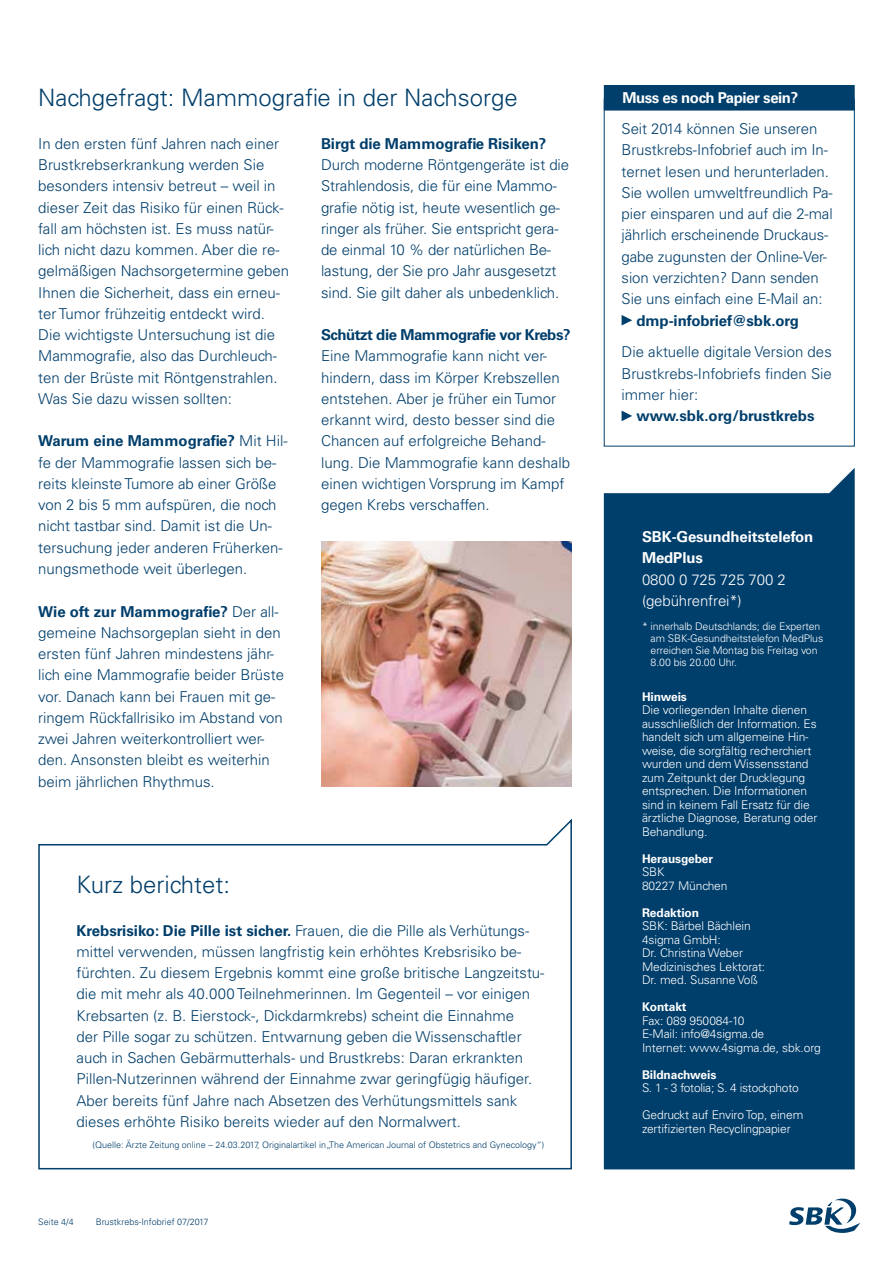
<style>
.page{position:relative;width:893px;height:1263px;background:#fff}
.page>*{position:absolute;margin:0;border:0;box-sizing:border-box;transform-origin:0 0}
.t1{font:300 24px "Univers LT Std";color:#003e6b}
.t2{font:300 15px/21.3px "Univers LT Std";color:#003e6b}
.t3{font:700 15px "Univers LT Std";letter-spacing:-.005em;color:#003e6b}
.t4{font:700 15px "Univers LT Std";letter-spacing:-.03em;color:#003e6b}
.t5{font:300 15px/21.3px "Univers LT Std";letter-spacing:-.01em;color:#fff}
.t6{font:700 15px/21.3px "Univers LT Std";letter-spacing:-.01em;color:#fff}
.t7{font:700 15px "Univers LT Std";letter-spacing:-.03em;color:#fff}
.t8{font:300 12px/13.5px "Univers LT Std";letter-spacing:-.01em;color:#fff}
.t9{font:700 12px "Univers LT Std";letter-spacing:-.01em;color:#fff}
.t10{font:300 10.5px/12px "Univers LT Std";letter-spacing:-.01em;color:#fff}
.t11{font:300 9px "Univers LT Std";color:#003e6b}
.s1{font-weight:700}
</style>
<div class="page">
<div style="left:604px;top:468px;width:251px;height:701px;background:#003e6b"></div>
<svg style="left:789px;top:1198px;width:71px;height:35px"></svg>
<svg style="left:622px;top:315px;width:10px;height:11px"></svg>
<svg style="left:622px;top:411px;width:10px;height:10px"></svg>
<div style="left:604px;top:99px;width:251px;height:347px;border:1px solid #003e6b"></div>
<div style="left:605px;top:86px;width:249px;height:24px;background:#003e6b"></div>
<div style="left:604px;top:85px;width:251px;height:26px;border:2px solid #003e6b"></div>
<svg style="left:38px;top:818px;width:534px;height:352px"></svg>
<img style="left:321px;top:541px;width:251px;height:246px">
<h1 class="t1" style="left:38px;top:83px;width:481px">Nachgefragt: Mammografie in der Nachsorge</h1>
<p class="t7" style="left:622px;top:89px;width:177px">Muss es noch Papier sein?</p>
<p class="t2" style="left:38px;top:133px;width:252px">In den ersten fünf Jahren nach einer Brustkrebserkrankung werden Sie besonders intensiv betreut – weil in dieser Zeit das Risiko für einen Rück&shy;fall am höchsten ist. Es muss natür&shy;lich nicht dazu kommen. Aber die re&shy;gelmäßigen Nachsorgetermine geben Ihnen die Sicherheit, dass ein erneu&shy;ter Tumor frühzeitig entdeckt wird.<br>Die wichtigste Untersuchung ist die Mammografie, also das Durchleuch&shy;ten der Brüste mit Röntgenstrahlen.<br>Was Sie dazu wissen sollten:</p>
<p class="t2" style="left:38px;top:430px;width:251px"><span class="s1">Warum eine Mammografie?</span> Mit Hil&shy;fe der Mammografie lassen sich be&shy;reits kleinste Tumore ab einer Größe von 2 bis 5 mm aufspüren, die noch nicht tastbar sind. Damit ist die Un&shy;tersuchung jeder anderen Früherken&shy;nungsmethode weit überlegen.</p>
<p class="t2" style="left:38px;top:601px;width:247px"><span class="s1">Wie oft zur Mammografie?</span> Der all&shy;gemeine Nachsorgeplan sieht in den ersten fünf Jahren mindestens jähr&shy;lich eine Mammografie beider Brüste vor. Danach kann bei Frauen mit ge&shy;ringem Rückfallrisiko im Abstand von zwei Jahren weiterkontrolliert wer&shy;den. Ansonsten bleibt es weiterhin beim jährlichen Rhythmus.</p>
<p class="t3" style="left:321px;top:135px;width:227px">Birgt die Mammografie Risiken?</p>
<p class="t2" style="left:321px;top:154px;width:250px">Durch moderne Röntgengeräte ist die Strahlendosis, die für eine Mammo&shy;grafie nötig ist, heute wesentlich ge&shy;ringer als früher. Sie entspricht gera&shy;de einmal 10 % der natürlichen Be&shy;lastung, der Sie pro Jahr ausgesetzt sind. Sie gilt daher als unbedenklich.</p>
<p class="t4" style="left:321px;top:326px;width:251px">Schützt die Mammografie vor Krebs?</p>
<p class="t2" style="left:321px;top:345px;width:250px">Eine Mammografie kann nicht ver&shy;hindern, dass im Körper Krebszellen entstehen. Aber je früher ein Tumor erkannt wird, desto besser sind die Chancen auf erfolgreiche Behand&shy;lung. Die Mammografie kann deshalb einen wichtigen Vorsprung im Kampf gegen Krebs verschaffen.</p>
<h1 class="t1" style="left:77px;top:870px;width:155px">Kurz berichtet:</h1>
<p class="t2" style="left:77px;top:919px;width:469px"><span class="s1">Krebsrisiko: Die Pille ist sicher.</span> Frauen, die die Pille als Verhütungs&shy;mittel verwenden, müssen langfristig kein erhöhtes Krebsrisiko be&shy;fürchten. Zu diesem Ergebnis kommt eine große britische Langzeitstu&shy;die mit mehr als 40.000 Teilnehmerinnen. Im Gegenteil – vor einigen Krebsarten (z. B. Eierstock-, Dickdarmkrebs) scheint die Einnahme<br>der Pille sogar zu schützen. Entwarnung geben die Wissenschaftler auch in Sachen Gebärmutterhals- und Brustkrebs: Daran erkrankten Pillen-Nutzerinnen während der Einnahme zwar geringfügig häufiger.<br>Aber bereits fünf Jahre nach Absetzen des Verhütungsmittels sank dieses erhöhte Risiko bereits wieder auf den Normalwert.</p>
<p class="t11" style="left:93px;top:1139px;width:453px">(Quelle: Ärzte Zeitung online – 24.03.2017, Originalartikel in„The American Journal of Obstetrics and Gynecology“)</p>
<p class="t11" style="left:38px;top:1216px;width:37px">Seite 4/4</p>
<p class="t11" style="left:96px;top:1216px;width:114px">Brustkrebs-Infobrief 07/2017</p>
<p class="t2" style="left:622px;top:118px;width:213px">Seit 2014 können Sie unseren<br>Brustkrebs-Infobrief auch im In&shy;ternet lesen und herunterladen.<br>Sie wollen umweltfreundlich Pa&shy;pier einsparen und auf die 2-mal jährlich erscheinende Druckaus&shy;gabe zugunsten der Online-Ver&shy;sion verzichten? Dann senden<br>Sie uns einfach eine E-Mail an:</p>
<p class="t3" style="left:636px;top:311px;width:164px">dmp-infobrief@sbk.org</p>
<p class="t2" style="left:622px;top:341px;width:212px;text-align:justify">Die aktuelle digitale Version des Brustkrebs-Infobriefs finden Sie immer hier:</p>
<p class="t3" style="left:636px;top:407px;width:180px">www.sbk.org/brustkrebs</p>
<p class="t6" style="left:642px;top:526px;width:173px">SBK-Gesundheitstelefon<br>MedPlus</p>
<p class="t5" style="left:642px;top:569px;width:145px">0800 0 725 725 700 2 (gebührenfrei*)</p>
<p class="t10" style="left:651px;top:620px;width:174px;text-indent:-9px">* innerhalb Deutschlands; die Experten am SBK-Gesundheitstelefon MedPlus erreichen Sie Montag bis Freitag von 8.00 bis 20.00 Uhr.</p>
<p class="t9" style="left:642px;top:689px;width:46px">Hinweis</p>
<p class="t8" style="left:642px;top:703px;width:177px">Die vorliegenden Inhalte dienen ausschließlich der Information. Es handelt sich um allgemeine Hin&shy;weise, die sorgfältig recherchiert wurden und dem Wissensstand zum Zeitpunkt der Drucklegung entsprechen. Die Informationen sind in keinem Fall Ersatz für die ärztliche Diagnose, Beratung oder<br>Behandlung.</p>
<p class="t9" style="left:642px;top:851px;width:73px">Herausgeber</p>
<p class="t8" style="left:642px;top:865px;width:87px">SBK<br>80227 München</p>
<p class="t9" style="left:642px;top:905px;width:59px">Redaktion</p>
<p class="t8" style="left:642px;top:919px;width:125px">SBK: Bärbel Bächlein<br>4sigma GmbH:<br>Dr. Christina Weber<br>Medizinisches Lektorat:<br>Dr. med. Susanne Voß</p>
<p class="t9" style="left:642px;top:1000px;width:46px">Kontakt</p>
<p class="t8" style="left:642px;top:1014px;width:180px">Fax: 089 950084-10<br>E-Mail: info@4sigma.de<br>Internet: www.4sigma.de, sbk.org</p>
<p class="t9" style="left:642px;top:1067px;width:76px">Bildnachweis</p>
<p class="t8" style="left:642px;top:1081px;width:158px">S. 1 - 3 fotolia; S. 4 istockphoto</p>
<p class="t8" style="left:642px;top:1108px;width:163px">Gedruckt auf Enviro Top, einem zertifizierten Recyclingpapier</p>
</div>
